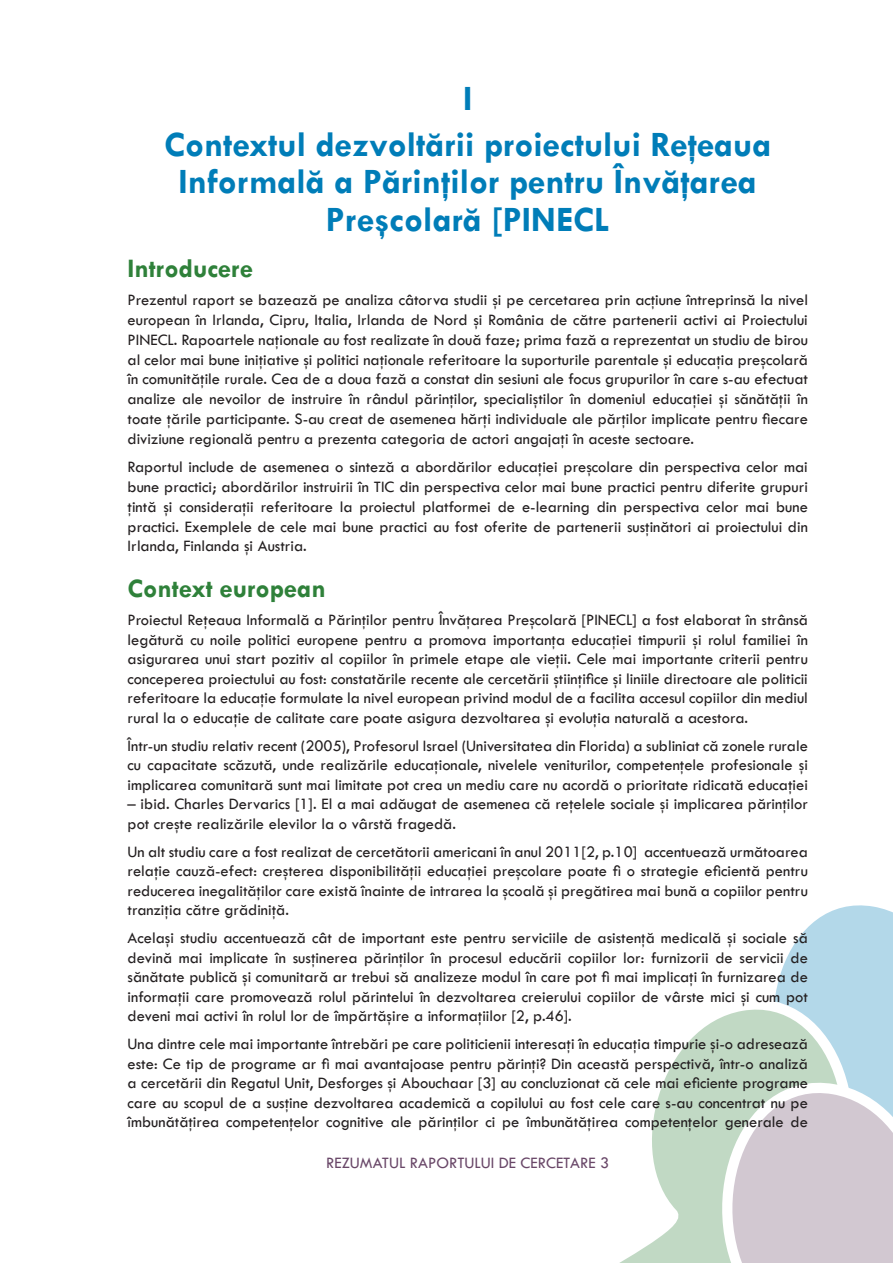
<style>
.page{position:relative;width:893px;height:1263px;background:#fff}
.page>*{position:absolute;margin:0;border:0;box-sizing:border-box;transform-origin:0 0}
.Headline{font:700 36px/37.5px "Tw Cen";color:#007db8;text-align:center}
.Subhead_1{font:700 27px "Tw Cen";color:#2f813a}
.t1{font:16.5px/19.5px "Tw Cen";color:#231f20;text-align:justify}
.t2{font:16.5px "Tw Cen";color:#694768}
</style>
<div class="page">
<svg style="left:779px;top:905px;width:114px;height:73px"></svg>
<svg style="left:619px;top:978px;width:274px;height:285px"></svg>
<svg style="left:661px;top:1061px;width:232px;height:202px;background:#ced3d1"></svg>
<p class="Headline" style="left:463px;top:79px;width:11px">I</p>
<p class="Headline" style="left:164px;top:125px;width:609px">Contextul dezvoltării proiectului Reţeaua<br>Informală a Părinţilor pentru Învăţarea<br>Preşcolară [PINECL</p>
<p class="Subhead_1" style="left:128px;top:252px;width:127px">Introducere</p>
<p class="t1" style="left:128px;top:290px;width:682px">Prezentul raport se bazează pe analiza câtorva studii şi pe cercetarea prin acţiune întreprinsă la nivel european în Irlanda, Cipru, Italia, Irlanda de Nord şi România de către partenerii activi ai Proiectului PINECL. Rapoartele naţionale au fost realizate în două faze; prima fază a reprezentat un studiu de birou al celor mai bune iniţiative şi politici naţionale referitoare la suporturile parentale şi educaţia preşcolară în comunităţile rurale. Cea de a doua fază a constat din sesiuni ale focus grupurilor în care s-au efectuat analize ale nevoilor de instruire în rândul părinţilor, specialiştilor în domeniul educaţiei şi sănătăţii în toate ţările participante. S-au creat de asemenea hărţi individuale ale părţilor implicate pentru fiecare diviziune regională pentru a prezenta categoria de actori angajaţi în aceste sectoare.</p>
<p class="t1" style="left:128px;top:457px;width:682px">Raportul include de asemenea o sinteză a abordărilor educaţiei preşcolare din perspectiva celor mai bune practici; abordărilor instruirii în TIC din perspectiva celor mai bune practici pentru diferite grupuri ţintă şi consideraţii referitoare la proiectul platformei de e-learning din perspectiva celor mai bune practici. Exemplele de cele mai bune practici au fost oferite de partenerii susţinători ai proiectului din Irlanda, Finlanda şi Austria.</p>
<p class="Subhead_1" style="left:128px;top:573px;width:200px">Context european</p>
<p class="t1" style="left:128px;top:610px;width:682px">Proiectul Reţeaua Informală a Părinţilor pentru Învăţarea Preşcolară [PINECL] a fost elaborat în strânsă legătură cu noile politici europene pentru a promova importanţa educaţiei timpurii şi rolul familiei în asigurarea unui start pozitiv al copiilor în primele etape ale vieţii. Cele mai importante criterii pentru conceperea proiectului au fost: constatările recente ale cercetării ştiinţifice şi liniile directoare ale politicii referitoare la educaţie formulate la nivel european privind modul de a facilita accesul copiilor din mediul rural la o educaţie de calitate care poate asigura dezvoltarea şi evoluţia naturală a acestora.</p>
<p class="t1" style="left:128px;top:736px;width:682px">Într-un studiu relativ recent (2005), Profesorul Israel (Universitatea din Florida) a subliniat că zonele rurale cu capacitate scăzută, unde realizările educaţionale, nivelele veniturilor, competenţele profesionale şi implicarea comunitară sunt mai limitate pot crea un mediu care nu acordă o prioritate ridicată educaţiei</p>
<p class="t1" style="left:128px;top:794px;width:682px">– ibid. Charles Dervarics [1]. El a mai adăugat de asemenea că reţelele sociale şi implicarea părinţilor pot creşte realizările elevilor la o vârstă fragedă.</p>
<p class="t1" style="left:128px;top:842px;width:682px">Un alt studiu care a fost realizat de cercetătorii americani în anul 2011[2, p.10] accentuează următoarea relaţie cauză-efect: creşterea disponibilităţii educaţiei preşcolare poate fi o strategie eficientă pentru reducerea inegalităţilor care există înainte de intrarea la şcoală şi pregătirea mai bună a copiilor pentru tranziţia către grădiniţă.</p>
<p class="t1" style="left:128px;top:928px;width:682px">Acelaşi studiu accentuează cât de important este pentru serviciile de asistenţă medicală şi sociale să devină mai implicate în susţinerea părinţilor în procesul educării copiilor lor: furnizorii de servicii de sănătate publică şi comunitară ar trebui să analizeze modul în care pot fi mai implicaţi în furnizarea de informaţii care promovează rolul părintelui în dezvoltarea creierului copiilor de vârste mici şi cum pot deveni mai activi în rolul lor de împărtăşire a informaţiilor [2, p.46].</p>
<p class="t1" style="left:128px;top:1034px;width:682px">Una dintre cele mai importante întrebări pe care politicienii interesaţi în educaţia timpurie şi-o adresează este: Ce tip de programe ar fi mai avantajoase pentru părinţi? Din această perspectivă, într-o analiză a cercetării din Regatul Unit, Desforges şi Abouchaar [3] au concluzionat că cele mai eficiente programe care au scopul de a susţine dezvoltarea academică a copilului au fost cele care s-au concentrat nu pe îmbunătăţirea competenţelor cognitive ale părinţilor ci pe îmbunătăţirea competenţelor generale de</p>
<p class="t2" style="left:326px;top:1153px;width:284px">REZUMATUL RAPORTULUI DE CERCETARE 3</p>
</div>
